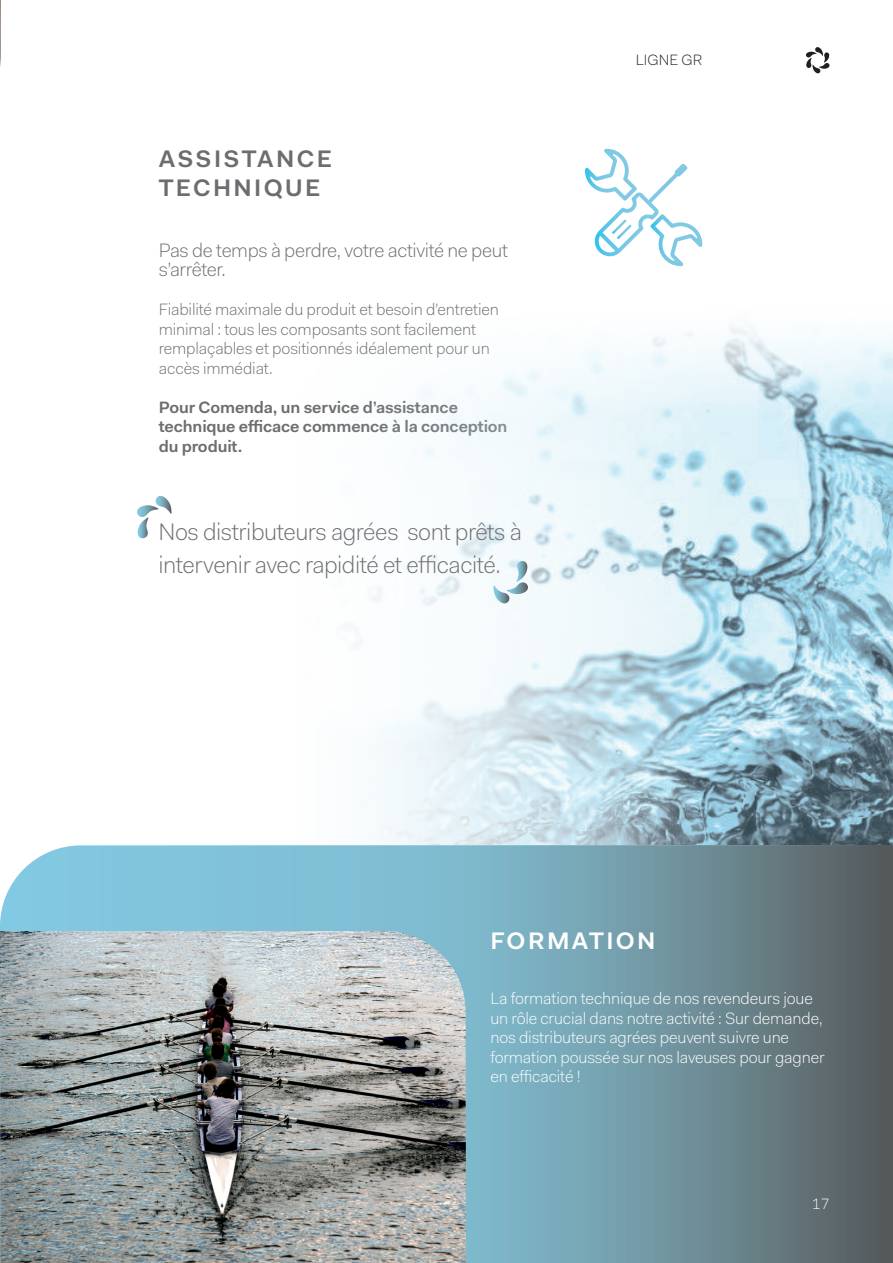
<style>
.page{position:relative;width:893px;height:1263px;background:#fff}
.page>*{position:absolute;margin:0;border:0;box-sizing:border-box;transform-origin:0 0}
.t1{font:300 24px/33px "Fakt Pro";letter-spacing:-.02em;color:#6c6d70}
.t2{font:600 24px/28.8px "Fakt Pro";letter-spacing:.1em;color:#6c6d70}
.t3{font:600 24px "Fakt Pro";letter-spacing:.1em;color:#fff}
.t4{font:300 19.5px/19.5px "Fakt Pro";letter-spacing:-.02em;color:#6c6d70}
.t5{font:300 16.5px/19.5px "Fakt Pro";letter-spacing:-.01em;color:#fff}
.t6{font:300 16.5px/19.5px "Fakt Pro";letter-spacing:-.01em;color:#6c6d70}
.t7{font:600 16.5px/19.5px "Fakt Pro";letter-spacing:-.01em;color:#6c6d70}
.t8{font:300 15px "Fakt Pro";color:#231f20}
.t9{font:300 15px "Fakt Pro";color:#fff}
</style>
<div class="page">
<svg style="left:0;top:845px;width:893px;height:418px;background:#7198a5"></svg>
<img style="left:0;top:931px;width:466px;height:332px">
<svg style="left:806px;top:47px;width:24px;height:26px"></svg>
<img style="left:160px;top:327px;width:733px;height:518px">
<svg style="left:137px;top:496px;width:35px;height:42px"></svg>
<svg style="left:493px;top:561px;width:35px;height:42px"></svg>
<img style="left:0;top:0;width:1px;height:67px">
<svg style="left:585px;top:149px;width:117px;height:117px"></svg>
<h1 class="t2" style="left:159px;top:144px;width:175px">ASSISTANCE<br>TECHNIQUE</h1>
<p class="t4" style="left:159px;top:240px;width:351px">Pas de temps à perdre, votre activité ne peut s’arrêter.</p>
<p class="t6" style="left:159px;top:299px;width:342px">Fiabilité maximale du produit et besoin d’entretien minimal : tous les composants sont facilement remplaçables et positionnés idéalement pour un accès immédiat.</p>
<p class="t7" style="left:159px;top:397px;width:350px">Pour Comenda, un service d’assistance technique efficace commence à la conception du produit.</p>
<h1 class="t1" style="left:159px;top:515px;width:365px">Nos distributeurs agrées sont prêts à intervenir avec rapidité et efficacité.</h1>
<p class="t8" style="left:636px;top:50px;width:68px">LIGNE GR</p>
<h1 class="t3" style="left:490px;top:925px;width:167px">FORMATION</h1>
<p class="t5" style="left:490px;top:989px;width:336px">La formation technique de nos revendeurs joue un rôle crucial dans notre activité : Sur demande, nos distributeurs agrées peuvent suivre une formation poussée sur nos laveuses pour gagner en efficacité !</p>
<p class="t9" style="left:812px;top:1194px;width:19px">17</p>
</div>
